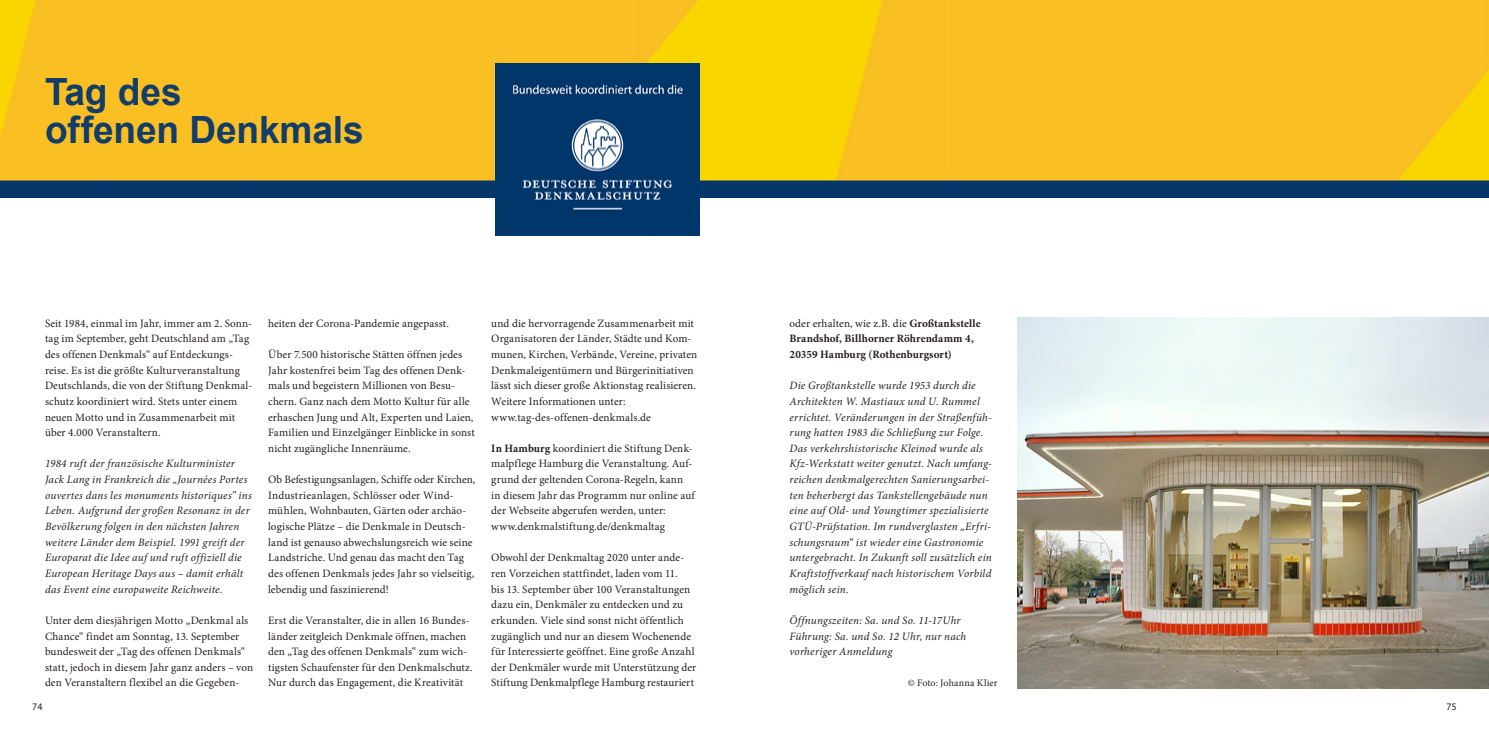
<style>
.page{position:relative;width:1489px;height:745px;background:#fff}
.page>*{position:absolute;margin:0;border:0;box-sizing:border-box;transform-origin:0 0}
.t1{font:700 37.5px/38.8px "Arial";letter-spacing:-.005em;color:#123d6a}
.t2{font:11.25px/15.6px "Minion Pro";letter-spacing:.01em;color:#231f20}
.t3{font:italic 11.25px/15.6px "Minion Pro";letter-spacing:.02em;color:#231f20}
.t4{font:700 11.25px/15.6px "Minion Pro";letter-spacing:.005em;color:#231f20}
.t5{font:10px "Minion Pro";letter-spacing:.01em;color:#231f20}
.t6{font:10px "Myriad Pro";color:#231f20}
.s1{font-weight:700}
.s2{font-weight:400}
</style>
<div class="page">
<img style="left:0;top:0;width:836px;height:198px">
<img style="left:836px;top:0;width:652px;height:198px">
<img style="left:495px;top:63px;width:204px;height:172px">
<img style="left:1017px;top:318px;width:471px;height:370px">
<h1 class="t1" style="left:45px;top:72px;width:320px">Tag des<br>offenen Denkmals</h1>
<p class="t2" style="left:45px;top:315px;width:209px">Seit 1984, einmal im Jahr, immer am 2. Sonn&shy;tag im September, geht Deutschland am „Tag des offenen Denkmals“ auf Entdeckungs&shy;reise. Es ist die größte Kulturveranstaltung Deutschlands, die von der Stiftung Denkmal&shy;schutz koordiniert wird. Stets unter einem neuen Motto und in Zusammenarbeit mit über 4.000 Veranstaltern.</p>
<p class="t3" style="left:45px;top:455px;width:208px">1984 ruft der französische Kulturminister Jack Lang in Frankreich die „Journées Portes ouvertes dans les monuments historiques” ins Leben. Aufgrund der großen Resonanz in der Bevölkerung folgen in den nächsten Jahren weitere Länder dem Beispiel. 1991 greift der Europarat die Idee auf und ruft offiziell die European Heritage Days aus – damit erhält das Event eine europaweite Reichweite.</p>
<p class="t2" style="left:45px;top:612px;width:210px">Unter dem diesjährigen Motto „Denkmal als Chance“ findet am Sonntag, 13. September bundesweit der „Tag des offenen Denkmals“ statt, jedoch in diesem Jahr ganz anders – von den Veranstaltern flexibel an die Gegeben-</p>
<p class="t2" style="left:268px;top:315px;width:182px">heiten der Corona-Pandemie angepasst.</p>
<p class="t2" style="left:268px;top:346px;width:208px">Über 7.500 historische Stätten öffnen jedes Jahr kostenfrei beim Tag des offenen Denk&shy;mals und begeistern Millionen von Besu&shy;chern. Ganz nach dem Motto Kultur für alle erhaschen Jung und Alt, Experten und Laien, Familien und Einzelgänger Einblicke in sonst nicht zugängliche Innenräume.</p>
<p class="t2" style="left:268px;top:471px;width:209px">Ob Befestigungsanlagen, Schiffe oder Kirchen, Industrieanlagen, Schlösser oder Wind&shy;mühlen, Wohnbauten, Gärten oder archäo&shy;logische Plätze – die Denkmale in Deutsch&shy;land ist genauso abwechslungsreich wie seine Landstriche. Und genau das macht den Tag des offenen Denkmals jedes Jahr so vielseitig, lebendig und faszinierend!</p>
<p class="t2" style="left:268px;top:612px;width:206px">Erst die Veranstalter, die in allen 16 Bundes&shy;länder zeitgleich Denkmale öffnen, machen den „Tag des offenen Denkmals“ zum wich&shy;tigsten Schaufenster für den Denkmalschutz.<br>Nur durch das Engagement, die Kreativität</p>
<p class="t2" style="left:491px;top:315px;width:207px">und die hervorragende Zusammenarbeit mit Organisatoren der Länder, Städte und Kom&shy;munen, Kirchen, Verbände, Vereine, privaten Denkmaleigentümern und Bürgerinitiativen lässt sich dieser große Aktionstag realisieren.<br>Weitere Informationen unter: www.tag-des-offenen-denkmals.de</p>
<p class="t2" style="left:491px;top:440px;width:205px"><span class="s1">In Hamburg</span> koordiniert die Stiftung Denk&shy;malpflege Hamburg die Veranstaltung. Auf&shy;grund der geltenden Corona-Regeln, kann in diesem Jahr das Programm nur online auf der Webseite abgerufen werden, unter: www.denkmalstiftung.de/denkmaltag</p>
<p class="t2" style="left:491px;top:549px;width:207px">Obwohl der Denkmaltag 2020 unter ande&shy;ren Vorzeichen stattfindet, laden vom 11.<br>bis 13. September über 100 Veranstaltungen dazu ein, Denkmäler zu entdecken und zu erkunden. Viele sind sonst nicht öffentlich zugänglich und nur an diesem Wochenende für Interessierte geöffnet. Eine große Anzahl der Denkmäler wurde mit Unterstützung der Stiftung Denkmalpflege Hamburg restauriert</p>
<p class="t4" style="left:789px;top:315px;width:192px"><span class="s2">oder erhalten, wie z.B. die</span> Großtankstelle<br>Brandshof, Billhorner Röhrendamm 4,<br>20359 Hamburg (Rothenburgsort)</p>
<p class="t3" style="left:789px;top:377px;width:204px">Die Großtankstelle wurde 1953 durch die Architekten W. Mastiaux und U. Rummel errichtet. Veränderungen in der Straßenfüh&shy;rung hatten 1983 die Schließung zur Folge.<br>Das verkehrshistorische Kleinod wurde als Kfz-Werkstatt weiter genutzt. Nach umfang&shy;reichen denkmalgerechten Sanierungsarbei&shy;ten beherbergt das Tankstellengebäude nun eine auf Old- und Youngtimer spezialisierte GTÜ-Prüfstation. Im rundverglasten „Erfri&shy;schungsraum“ ist wieder eine Gastronomie untergebracht. In Zukunft soll zusätzlich ein Kraftstoffverkauf nach historischem Vorbild möglich sein.</p>
<p class="t3" style="left:789px;top:612px;width:178px">Öffnungszeiten: Sa. und So. 11-17Uhr<br>Führung: Sa. und So. 12 Uhr, nur nach vorheriger Anmeldung</p>
<p class="t5" style="left:907px;top:676px;width:91px">© Foto: Johanna Klier</p>
<p class="t6" style="left:32px;top:700px;width:12px">74</p>
<p class="t6" style="left:1446px;top:700px;width:12px">75</p>
</div>
